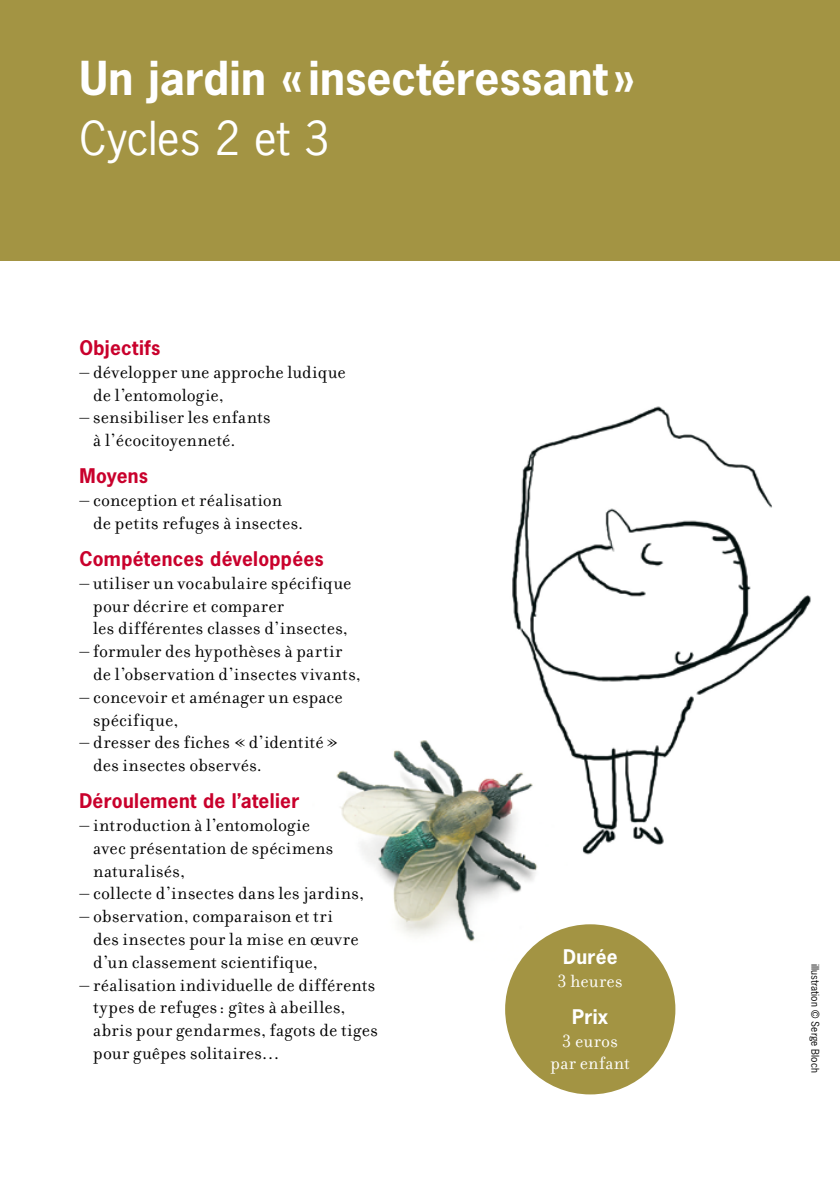
<style>
.page{position:relative;width:840px;height:1191px;background:#fff}
.page>*{position:absolute;margin:0;border:0;box-sizing:border-box;transform-origin:0 0}
.t1{font:700 44px "News Gothic Std";color:#fff}
.t2{font:44px "News Gothic Std";letter-spacing:-.005em;color:#fff}
.t3{font:19px/22.8px "Filosofia";letter-spacing:.015em;color:#000}
.t4{font:700 19px "News Gothic Std";letter-spacing:.015em;color:#c9002c}
.t5{font:19px/22.8px "Filosofia";letter-spacing:.015em;color:#fff;text-align:center}
.t6{font:700 19px "News Gothic Std";letter-spacing:.015em;color:#fff}
.t7{font:10px "News Gothic Std";color:#000}
</style>
<div class="page">
<img style="left:336px;top:406px;width:475px;height:618px">
<div style="left:0;top:0;width:839px;height:261px;background:#a39443"></div>
<div style="left:505px;top:924px;width:170px;height:170px;background:#a39443;border-radius:50%"></div>
<h1 class="t1" style="left:79px;top:49px;width:556px">Un jardin « insectéressant »</h1>
<h1 class="t2" style="left:79px;top:111px;width:251px">Cycles 2 et 3</h1>
<p class="t4" style="left:79px;top:335px;width:82px">Objectifs</p>
<p class="t3" style="left:93px;top:361px;width:254px;text-indent:-14px">– développer une approche ludique de l’entomologie,</p>
<p class="t3" style="left:93px;top:406px;width:179px;text-indent:-14px">– sensibiliser les enfants à l’écocitoyenneté.</p>
<p class="t4" style="left:79px;top:463px;width:70px">Moyens</p>
<p class="t3" style="left:93px;top:489px;width:211px;text-indent:-14px">– conception et réalisation de petits refuges à insectes.</p>
<p class="t4" style="left:79px;top:546px;width:245px">Compétences développées</p>
<p class="t3" style="left:93px;top:571px;width:259px;text-indent:-14px">– utiliser un vocabulaire spécifique pour décrire et comparer<br>les différentes classes d’insectes,</p>
<p class="t3" style="left:93px;top:640px;width:269px;text-indent:-14px">– formuler des hypothèses à partir de l’observation d’insectes vivants,</p>
<p class="t3" style="left:93px;top:685px;width:251px;text-indent:-14px">– concevoir et aménager un espace spécifique,</p>
<p class="t3" style="left:93px;top:731px;width:247px;text-indent:-14px">– dresser des fiches «d’identité» des insectes observés.</p>
<p class="t4" style="left:79px;top:788px;width:221px">Déroulement de l’atelier</p>
<p class="t3" style="left:93px;top:814px;width:241px;text-indent:-14px">– introduction à l’entomologie avec présentation de spécimens naturalisés,</p>
<p class="t3" style="left:79px;top:882px;width:286px">– collecte d’insectes dans les jardins,</p>
<p class="t3" style="left:93px;top:905px;width:267px;text-indent:-14px">– observation, comparaison et tri des insectes pour la mise en œuvre d’un classement scientifique,</p>
<p class="t3" style="left:93px;top:973px;width:286px;text-indent:-14px">– réalisation individuelle de différents types de refuges: gîtes à abeilles, abris pour gendarmes, fagots de tiges pour guêpes solitaires…</p>
<p class="t6" style="left:562px;top:944px;width:56px">Durée</p>
<p class="t5" style="left:557px;top:969px;width:66px">3 heures</p>
<p class="t6" style="left:572px;top:1004px;width:37px">Prix</p>
<p class="t5" style="left:550px;top:1029px;width:81px">3 euros par enfant</p>
<p class="t7" style="left:821px;top:964px;width:110px;rotate:90deg">illustration © Serge Bloch</p>
</div>
